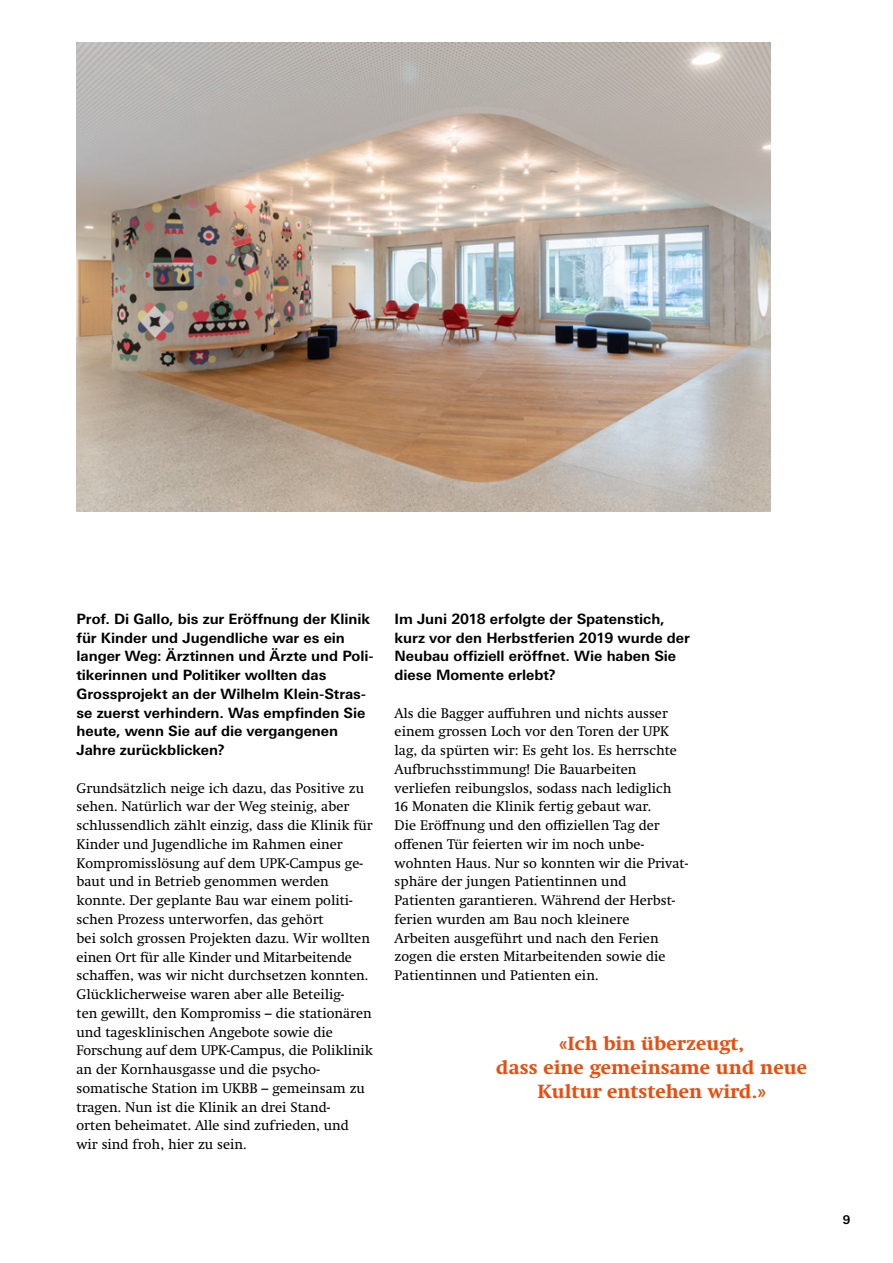
<style>
.page{position:relative;width:893px;height:1263px;background:#fff}
.page>*{position:absolute;margin:0;border:0;box-sizing:border-box;transform-origin:0 0}
.t1{font:700 19.5px/24px "Swift Neue LT Pro";letter-spacing:.005em;color:#e94e0f;text-align:center}
.t2{font:14.25px/18.8px "Swift Neue LT Pro";letter-spacing:.005em;color:#000}
.t3{font:700 14.25px/18.8px "Univers Next Pro";letter-spacing:-.005em;color:#000}
.t4{font:700 12px "Univers Next Pro";color:#000}
</style>
<div class="page">
<img style="left:77px;top:43px;width:694px;height:468px">
<p class="t3" style="left:77px;top:609px;width:298px">Prof. Di Gallo, bis zur Eröffnung der Klinik für Kinder und Jugendliche war es ein langer Weg: Ärztinnen und Ärzte und Poli&shy;tikerinnen und Politiker wollten das Grossprojekt an der Wilhelm Klein-Stras&shy;se zuerst verhindern. Was empfinden Sie heute, wenn Sie auf die vergangenen Jahre zurückblicken?</p>
<p class="t2" style="left:77px;top:778px;width:298px">Grundsätzlich neige ich dazu, das Positive zu sehen. Natürlich war der Weg steinig, aber schlussendlich zählt einzig, dass die Klinik für Kinder und Jugendliche im Rahmen einer Kompromisslösung auf dem UPK-Campus ge&shy;baut und in Betrieb genommen werden konnte. Der geplante Bau war einem politi&shy;schen Prozess unterworfen, das gehört<br>bei solch grossen Projekten dazu. Wir wollten einen Ort für alle Kinder und Mitarbeitende schaffen, was wir nicht durchsetzen konnten.<br>Glücklicherweise waren aber alle Beteilig-<br>ten gewillt, den Kompromiss – die stationären und tagesklinischen Angebote sowie die Forschung auf dem UPK-Campus, die Poliklinik an der Kornhausgasse und die psycho&shy;somatische Station im UKBB – gemeinsam zu tragen. Nun ist die Klinik an drei Stand-<br>orten beheimatet. Alle sind zufrieden, und wir sind froh, hier zu sein.</p>
<p class="t3" style="left:395px;top:609px;width:297px">Im Juni 2018 erfolgte der Spatenstich, kurz vor den Herbstferien 2019 wurde der Neubau offiziell eröffnet. Wie haben Sie diese Momente erlebt?</p>
<p class="t2" style="left:395px;top:703px;width:295px">Als die Bagger auffuhren und nichts ausser einem grossen Loch vor den Toren der UPK lag, da spürten wir: Es geht los. Es herrschte Aufbruchsstimmung! Die Bauarbeiten verliefen reibungslos, sodass nach lediglich 16 Monaten die Klinik fertig gebaut war.<br>Die Eröffnung und den offiziellen Tag der offenen Tür feierten wir im noch unbe&shy;wohnten Haus. Nur so konnten wir die Privat&shy;sphäre der jungen Patientinnen und Patienten garantieren. Während der Herbst&shy;ferien wurden am Bau noch kleinere Arbeiten ausgeführt und nach den Ferien zogen die ersten Mitarbeitenden sowie die Patientinnen und Patienten ein.</p>
<h1 class="t1" style="left:496px;top:1031px;width:312px">«Ich bin überzeugt,<br>dass eine gemeinsame und neue<br>Kultur entstehen wird.»</h1>
<p class="t4" style="left:843px;top:1212px;width:9px">9</p>
</div>
